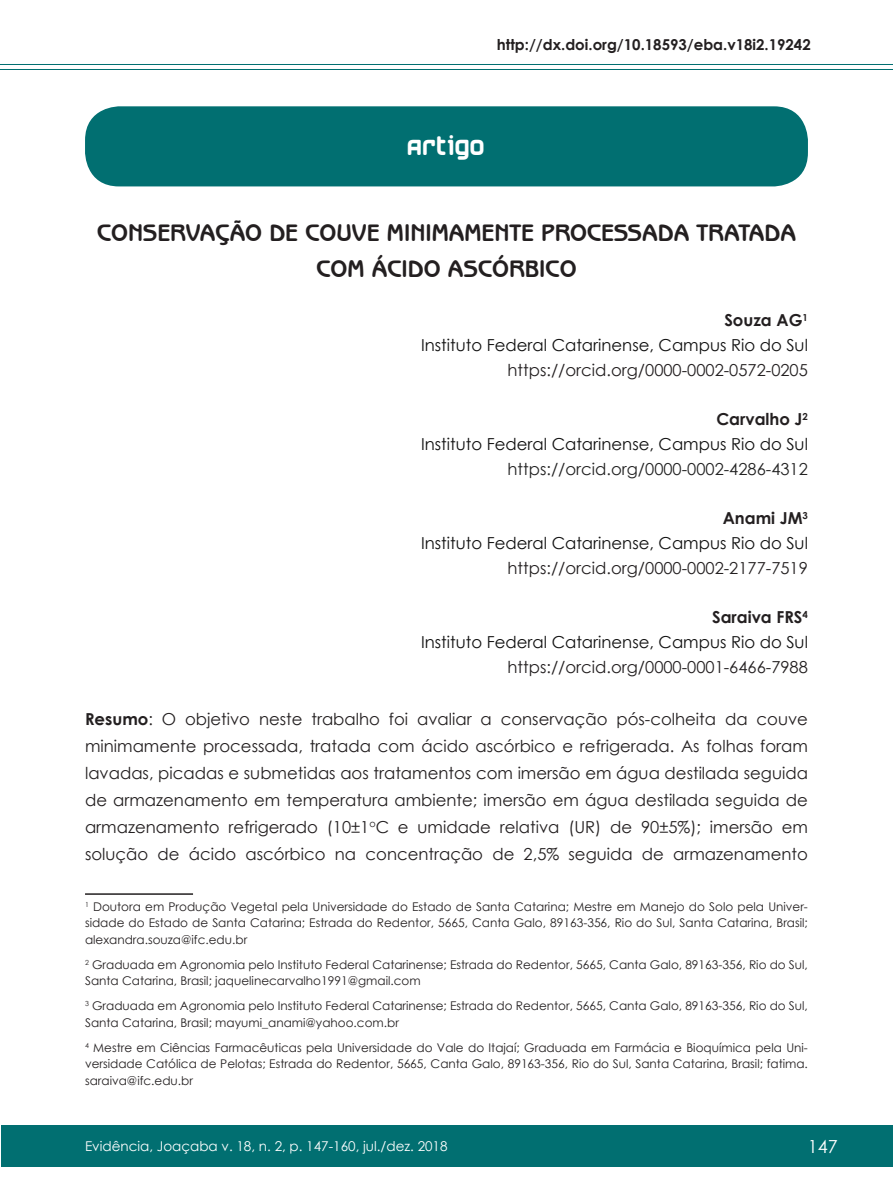
<style>
.page{position:relative;width:893px;height:1191px;background:#fff}
.page>*{position:absolute;margin:0;border:0;box-sizing:border-box;transform-origin:0 0}
.TÍTULO_PRINCIPAL{font:700 24px/36px "Benguiat Gothic IT Cby BT";color:#231f20;text-align:center}
.CLASSIFICAÇÃO{font:24px "Airstrip Four";color:#fff}
.ABSTRACT_título{font:18px "Century Gothic";color:#fff}
.RESUMO_texto{font:16.5px/27px "Century Gothic";color:#231f20;text-align:justify}
.Autores{font:16.5px "Century Gothic";color:#111}
.Autores-2{font:16.5px "Century Gothic";color:#231f20}
.só_autores{font:700 16.5px "Century Gothic";color:#231f20}
.Autores-3{font:16.5px "Century Gothic";color:#222}
.RESUMO_palavra{font:700 15px "Century Gothic";color:#231f20}
.t1{font:13.5px "Century Gothic";color:#fff}
.nota_de_rodapé_com_n{font:12px/16.5px "Century Gothic";color:#231f20;text-align:justify}
.s1{font-weight:700}
</style>
<div class="page">
<div style="left:1px;top:1125px;width:892px;height:41px;background:#016f71"></div>
<hr style="left:0;top:64px;width:893px;height:1px;background:#016f71">
<hr style="left:0;top:69px;width:893px;height:1px;background:#016f71">
<hr style="left:85px;top:893px;width:108px;height:1px;background:#231f20">
<div style="left:85px;top:106px;width:723px;height:80px;background:#016f71;border-radius:34px"></div>
<p class="RESUMO_palavra" style="left:497px;top:33px;width:315px">http://dx.doi.org/10.18593/eba.v18i2.19242</p>
<p class="CLASSIFICAÇÃO" style="left:407px;top:133px;width:80px">ARTIGO</p>
<p class="TÍTULO_PRINCIPAL" style="left:97px;top:214px;width:700px">CONSERVAÇÃO DE COUVE MINIMAMENTE PROCESSADA TRATADA<br>COM ÁCIDO ASCÓRBICO</p>
<p class="só_autores" style="left:724px;top:308px;width:85px">Souza AG<sup>1</sup></p>
<p class="Autores" style="left:421px;top:333px;width:388px">Instituto Federal Catarinense, Campus Rio do Sul</p>
<p class="Autores-2" style="left:508px;top:358px;width:302px">https://orcid.org/0000-0002-0572-0205</p>
<p class="só_autores" style="left:716px;top:407px;width:93px">Carvalho J<sup>2</sup></p>
<p class="Autores" style="left:421px;top:432px;width:388px">Instituto Federal Catarinense, Campus Rio do Sul</p>
<p class="Autores-3" style="left:508px;top:457px;width:302px">https://orcid.org/0000-0002-4286-4312</p>
<p class="só_autores" style="left:723px;top:506px;width:87px">Anami JM<sup>3</sup></p>
<p class="Autores" style="left:421px;top:531px;width:388px">Instituto Federal Catarinense, Campus Rio do Sul</p>
<p class="Autores-2" style="left:508px;top:556px;width:302px">https://orcid.org/0000-0002-2177-7519</p>
<p class="só_autores" style="left:712px;top:605px;width:97px">Saraiva FRS<sup>4</sup></p>
<p class="Autores" style="left:421px;top:630px;width:388px">Instituto Federal Catarinense, Campus Rio do Sul</p>
<p class="Autores-2" style="left:508px;top:655px;width:302px">https://orcid.org/0000-0001-6466-7988</p>
<p class="RESUMO_texto" style="left:85px;top:705px;width:724px"><span class="s1">Resumo</span>: O objetivo neste trabalho foi avaliar a conservação pós-colheita da couve minimamente processada, tratada com ácido ascórbico e refrigerada. As folhas foram lavadas, picadas e submetidas aos tratamentos com imersão em água destilada seguida de armazenamento em temperatura ambiente; imersão em água destilada seguida de armazenamento refrigerado (10±1<sup>o</sup>C e umidade relativa (UR) de 90±5%); imersão em solução de ácido ascórbico na concentração de 2,5% seguida de armazenamento</p>
<p class="nota_de_rodapé_com_n" style="left:85px;top:897px;width:724px"><sup>1</sup> Doutora em Produção Vegetal pela Universidade do Estado de Santa Catarina; Mestre em Manejo do Solo pela Univer&shy;sidade do Estado de Santa Catarina; Estrada do Redentor, 5665, Canta Galo, 89163-356, Rio do Sul, Santa Catarina, Brasil; alexandra.souza@ifc.edu.br</p>
<p class="nota_de_rodapé_com_n" style="left:85px;top:955px;width:724px"><sup>2</sup> Graduada em Agronomia pelo Instituto Federal Catarinense; Estrada do Redentor, 5665, Canta Galo, 89163-356, Rio do Sul,<br>Santa Catarina, Brasil; jaquelinecarvalho1991@gmail.com</p>
<p class="nota_de_rodapé_com_n" style="left:85px;top:997px;width:724px"><sup>3</sup> Graduada em Agronomia pelo Instituto Federal Catarinense; Estrada do Redentor, 5665, Canta Galo, 89163-356, Rio do Sul,<br>Santa Catarina, Brasil; mayumi_anami@yahoo.com.br</p>
<p class="nota_de_rodapé_com_n" style="left:85px;top:1038px;width:724px"><sup>4</sup> Mestre em Ciências Farmacêuticas pela Universidade do Vale do Itajaí; Graduada em Farmácia e Bioquímica pela Uni&shy;versidade Católica de Pelotas; Estrada do Redentor, 5665, Canta Galo, 89163-356, Rio do Sul, Santa Catarina, Brasil; fatima. saraiva@ifc.edu.br</p>
<p class="t1" style="left:85px;top:1137px;width:364px">Evidência, Joaçaba v. 18, n. 2, p. 147-160, jul./dez. 2018</p>
<p class="ABSTRACT_título" style="left:808px;top:1134px;width:31px">147</p>
</div>
